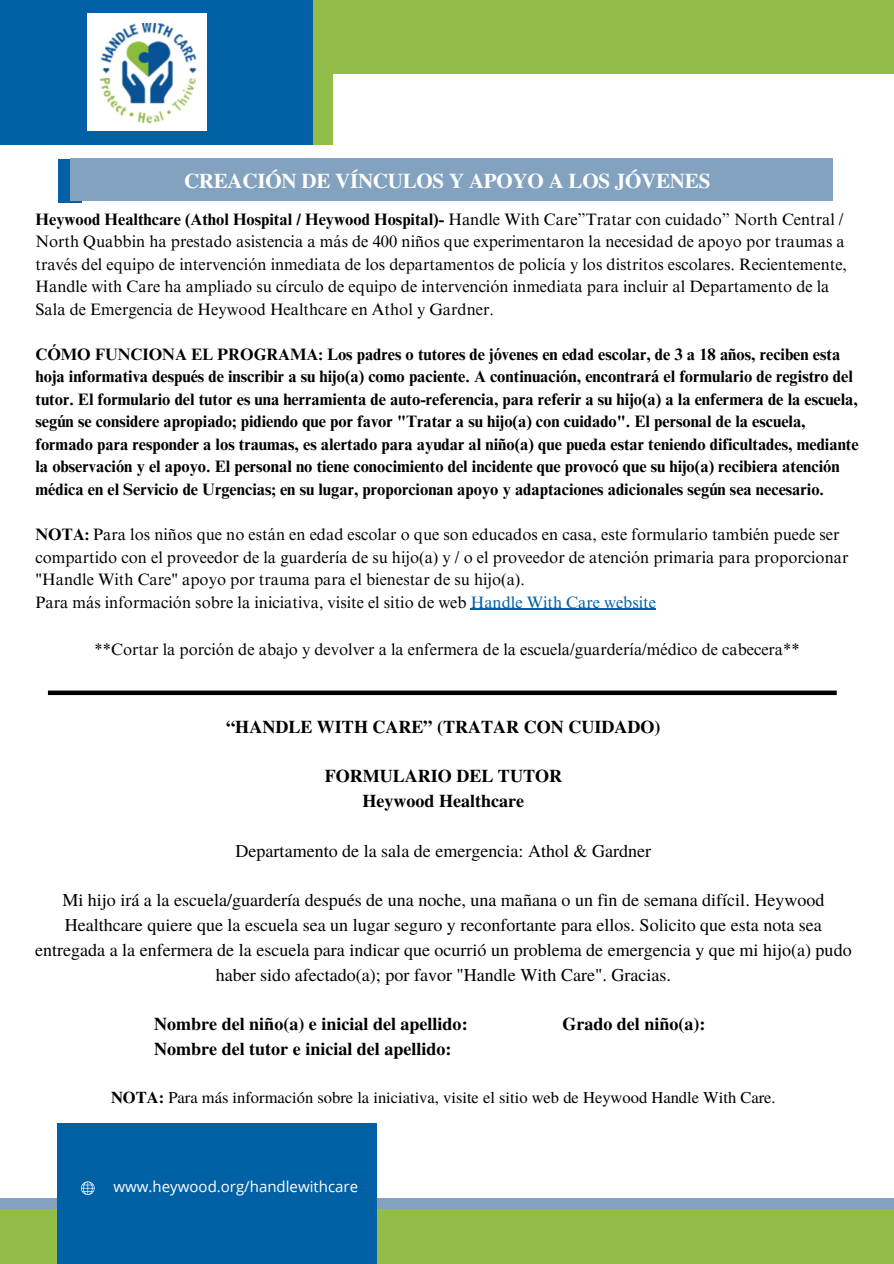
<style>
.page{position:relative;width:894px;height:1264px;background:#fff}
.page>*{position:absolute;margin:0;border:0;box-sizing:border-box;transform-origin:0 0}
.t1{font:700 21px "Te X Gyre Termes";letter-spacing:-.01em;color:#fff}
.t2{font:18px/24.8px "Te X Gyre Termes";color:#000;text-align:center}
.t3{font:700 18px/24.8px "Te X Gyre Termes";color:#000;text-align:center}
.t4{font:16.5px/22.5px "Times NRMT Pro";color:#000}
.t5{font:700 16.5px/22.5px "Times NRMT Pro";color:#000}
.t6{font:16.5px "Te X Gyre Termes";color:#000}
.t7{font:15px "Open Sans";color:#fff}
.s1{font-weight:700}
.s2{color:#0261a5}
</style>
<div class="page">
<div style="left:284px;top:0;width:609px;height:74px;background:#92bd48"></div>
<div style="left:58px;top:159px;width:23px;height:43px;background:#0261a5"></div>
<div style="left:70px;top:159px;width:762px;height:42px;background:#82a2bf"></div>
<div style="left:0;top:0;width:322px;height:145px;background:#0261a5"></div>
<div style="left:313px;top:0;width:19px;height:145px;background:#92bd48"></div>
<div style="left:0;top:1208px;width:893px;height:55px;background:#92bd48"></div>
<div style="left:0;top:1197px;width:893px;height:11px;background:#82a2bf"></div>
<div style="left:58px;top:1122px;width:319px;height:141px;background:#0261a5"></div>
<svg style="left:81px;top:1181px;width:14px;height:13px"></svg>
<img style="left:88px;top:14px;width:118px;height:117px">
<hr style="left:470px;top:608px;width:185px;height:2px;background:#0261a5">
<div style="left:48px;top:690px;width:788px;height:5px;background:#000"></div>
<p class="t1" style="left:184px;top:165px;width:527px">CREACIÓN DE VÍNCULOS Y APOYO A LOS JÓVENES</p>
<p class="t4" style="left:35px;top:210px;width:812px"><span class="s1">Heywood Healthcare (Athol Hospital / Heywood Hospital)-</span> Handle With Care”Tratar con cuidado” North Central / North Quabbin ha prestado asistencia a más de 400 niños que experimentaron la necesidad de apoyo por traumas a través del equipo de intervención inmediata de los departamentos de policía y los distritos escolares. Recientemente, Handle with Care ha ampliado su círculo de equipo de intervención inmediata para incluir al Departamento de la Sala de Emergencia de Heywood Healthcare en Athol y Gardner.</p>
<p class="t5" style="left:35px;top:345px;width:824px">CÓMO FUNCIONA EL PROGRAMA: Los padres o tutores de jóvenes en edad escolar, de 3 a 18 años, reciben esta hoja informativa después de inscribir a su hijo(a) como paciente. A continuación, encontrará el formulario de registro del tutor. El formulario del tutor es una herramienta de auto-referencia, para referir a su hijo(a) a la enfermera de la escuela, según se considere apropiado; pidiendo que por favor "Tratar a su hijo(a) con cuidado". El personal de la escuela, formado para responder a los traumas, es alertado para ayudar al niño(a) que pueda estar teniendo dificultades, mediante la observación y el apoyo. El personal no tiene conocimiento del incidente que provocó que su hijo(a) recibiera atención médica en el Servicio de Urgencias; en su lugar, proporcionan apoyo y adaptaciones adicionales según sea necesario.</p>
<p class="t4" style="left:35px;top:525px;width:814px"><span class="s1">NOTA:</span> Para los niños que no están en edad escolar o que son educados en casa, este formulario también puede ser compartido con el proveedor de la guardería de su hijo(a) y / o el proveedor de atención primaria para proporcionar "Handle With Care" apoyo por trauma para el bienestar de su hijo(a).<br>Para más información sobre la iniciativa, visite el sitio de web <span class="s2">Handle With Care website</span></p>
<p class="t4" style="left:95px;top:640px;width:706px">**Cortar la porción de abajo y devolver a la enfermera de la escuela/guardería/médico de cabecera**</p>
<p class="t3" style="left:226px;top:713px;width:435px">“HANDLE WITH CARE” (TRATAR CON CUIDADO)</p>
<p class="t3" style="left:324px;top:763px;width:239px">FORMULARIO DEL TUTOR<br>Heywood Healthcare</p>
<p class="t2" style="left:235px;top:837px;width:417px">Departamento de la sala de emergencia: Athol &amp; Gardner</p>
<p class="t2" style="left:35px;top:886px;width:817px">Mi hijo irá a la escuela/guardería después de una noche, una mañana o un fin de semana difícil. Heywood Healthcare quiere que la escuela sea un lugar seguro y reconfortante para ellos. Solicito que esta nota sea entregada a la enfermera de la escuela para indicar que ocurrió un problema de emergencia y que mi hijo(a) pudo haber sido afectado(a); por favor "Handle With Care". Gracias.</p>
<p class="t3" style="left:154px;top:1010px;width:315px">Nombre del niño(a) e inicial del apellido:</p>
<p class="t3" style="left:562px;top:1010px;width:145px">Grado del niño(a):</p>
<p class="t3" style="left:154px;top:1035px;width:299px">Nombre del tutor e inicial del apellido:</p>
<p class="t6" style="left:111px;top:1085px;width:666px"><span class="s1">NOTA:</span> Para más información sobre la iniciativa, visite el sitio web de Heywood Handle With Care.</p>
<p class="t7" style="left:114px;top:1176px;width:246px">www.heywood.org/handlewithcare</p>
</div>
